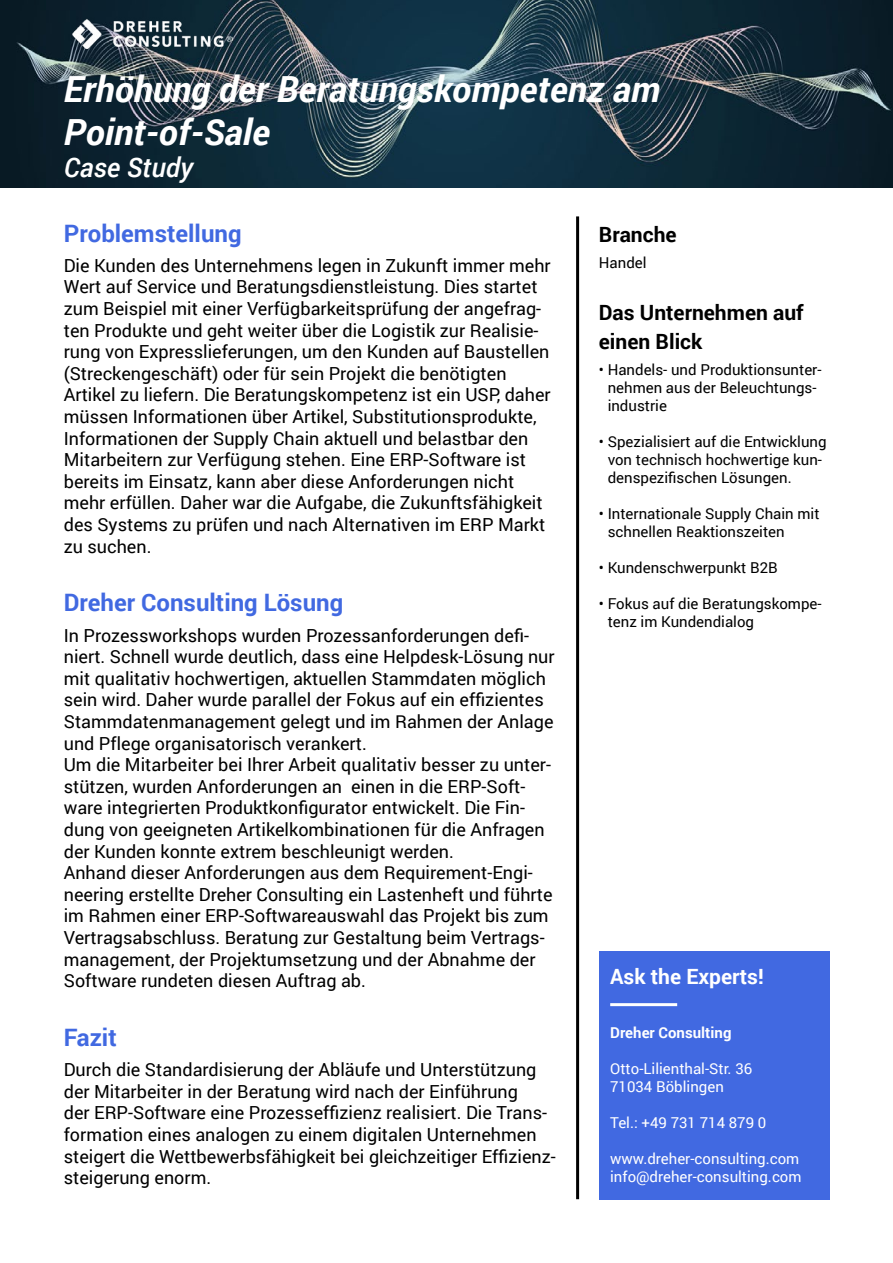
<style>
.page{position:relative;width:893px;height:1263px;background:#fff}
.page>*{position:absolute;margin:0;border:0;box-sizing:border-box;transform-origin:0 0}
.t1{font:italic 700 36px/43.2px "Roboto";color:#fff}
.t2{font:italic 500 27px "Roboto";color:#fff}
.t3{font:700 24px "Roboto";color:#4169e1}
.t4{font:700 21px/28.8px "Roboto";color:#000}
.t5{font:700 21px "Roboto";color:#fff}
.t6{font:18px/21.6px "Roboto";color:#000}
.t7{font:15px/18px "Roboto";color:#000}
.t8{font:15px/18px "Roboto";color:#fff}
.t9{font:700 15px "Roboto";color:#fff}
</style>
<div class="page">
<hr style="left:576px;top:216px;width:3px;height:983px;background:#000">
<img style="left:0;top:0;width:893px;height:187px">
<img style="left:72px;top:18px;width:160px;height:31px">
<div style="left:599px;top:951px;width:230px;height:248px;background:#4169e1"></div>
<hr style="left:610px;top:1003px;width:67px;height:3px;background:#fff">
<h1 class="t1" style="left:64px;top:66px;width:598px">Erhöhung der Beratungskompetenz am<br>Point-of-Sale</h1>
<h2 class="t2" style="left:64px;top:149px;width:131px">Case Study</h2>
<h3 class="t3" style="left:64px;top:216px;width:179px">Problemstellung</h3>
<p class="t6" style="left:64px;top:254px;width:488px">Die Kunden des Unternehmens legen in Zukunft immer mehr Wert auf Service und Beratungsdienstleistung. Dies startet zum Beispiel mit einer Verfügbarkeitsprüfung der angefrag&shy;ten Produkte und geht weiter über die Logistik zur Realisie&shy;rung von Expresslieferungen, um den Kunden auf Baustellen (Streckengeschäft) oder für sein Projekt die benötigten Artikel zu liefern. Die Beratungskompetenz ist ein USP, daher müssen Informationen über Artikel, Substitutionsprodukte, Informationen der Supply Chain aktuell und belastbar den Mitarbeitern zur Verfügung stehen. Eine ERP-Software ist bereits im Einsatz, kann aber diese Anforderungen nicht mehr erfüllen. Daher war die Aufgabe, die Zukunftsfähigkeit des Systems zu prüfen und nach Alternativen im ERP Markt zu suchen.</p>
<h3 class="t3" style="left:64px;top:586px;width:281px">Dreher Consulting Lösung</h3>
<p class="t6" style="left:64px;top:624px;width:492px">In Prozessworkshops wurden Prozessanforderungen defi&shy;niert. Schnell wurde deutlich, dass eine Helpdesk-Lösung nur mit qualitativ hochwertigen, aktuellen Stammdaten möglich sein wird. Daher wurde parallel der Fokus auf ein effizientes Stammdatenmanagement gelegt und im Rahmen der Anlage und Pflege organisatorisch verankert.<br>Um die Mitarbeiter bei Ihrer Arbeit qualitativ besser zu unter&shy;stützen, wurden Anforderungen an einen in die ERP-Soft&shy;ware integrierten Produktkonfigurator entwickelt. Die Fin&shy;dung von geeigneten Artikelkombinationen für die Anfragen der Kunden konnte extrem beschleunigt werden.<br>Anhand dieser Anforderungen aus dem Requirement-Engi&shy;neering erstellte Dreher Consulting ein Lastenheft und führte im Rahmen einer ERP-Softwareauswahl das Projekt bis zum Vertragsabschluss. Beratung zur Gestaltung beim Vertrags&shy;management, der Projektumsetzung und der Abnahme der Software rundeten diesen Auftrag ab.</p>
<h3 class="t3" style="left:64px;top:1021px;width:54px">Fazit</h3>
<p class="t6" style="left:64px;top:1058px;width:493px">Durch die Standardisierung der Abläufe und Unterstützung der Mitarbeiter in der Beratung wird nach der Einführung<br>der ERP-Software eine Prozesseffizienz realisiert. Die Trans&shy;formation eines analogen zu einem digitalen Unternehmen steigert die Wettbewerbsfähigkeit bei gleichzeitiger Effizienz&shy;steigerung enorm.</p>
<p class="t4" style="left:599px;top:219px;width:79px">Branche</p>
<p class="t7" style="left:599px;top:253px;width:49px">Handel</p>
<p class="t4" style="left:599px;top:297px;width:206px">Das Unternehmen auf einen Blick</p>
<p class="t7" style="left:608px;top:360px;width:215px;text-indent:-9px">• Handels- und Produktionsunter&shy;nehmen aus der Beleuchtungs&shy;industrie</p>
<p class="t7" style="left:608px;top:432px;width:220px;text-indent:-9px">• Spezialisiert auf die Entwicklung von technisch hochwertige kun&shy;denspezifischen Lösungen.</p>
<p class="t7" style="left:608px;top:504px;width:213px;text-indent:-9px">• Internationale Supply Chain mit schnellen Reaktionszeiten</p>
<p class="t7" style="left:599px;top:558px;width:180px">• Kundenschwerpunkt B2B</p>
<p class="t7" style="left:608px;top:594px;width:215px;text-indent:-9px">• Fokus auf die Beratungskompe&shy;tenz im Kundendialog</p>
<p class="t5" style="left:610px;top:961px;width:155px">Ask the Experts!</p>
<p class="t9" style="left:610px;top:1022px;width:123px">Dreher Consulting</p>
<p class="t8" style="left:610px;top:1059px;width:144px">Otto-Lilienthal-Str. 36<br>71034 Böblingen</p>
<p class="t8" style="left:610px;top:1113px;width:158px">Tel.: +49 731 714 879 0</p>
<p class="t8" style="left:610px;top:1149px;width:193px">www.dreher-consulting.com info@dreher-consulting.com</p>
</div>
